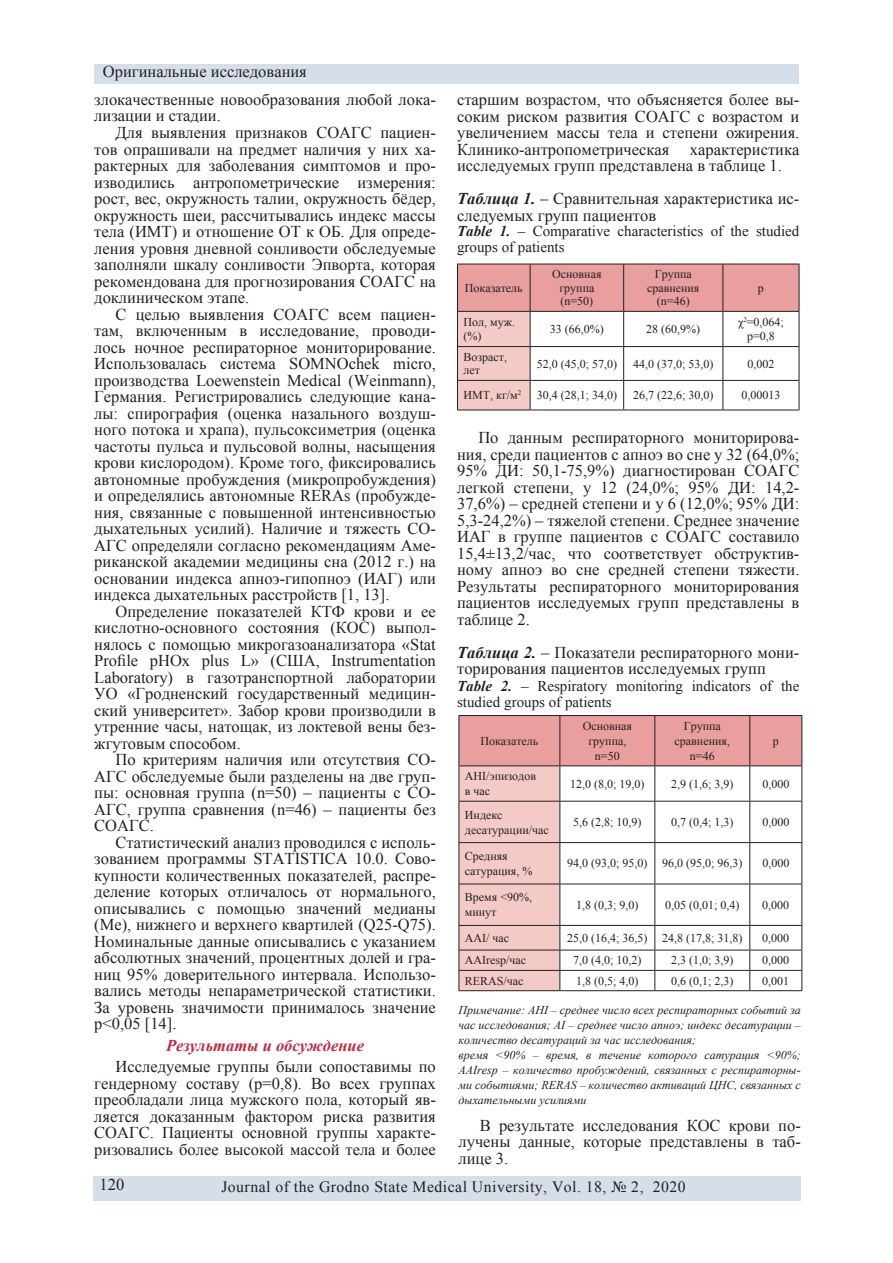
<style>
.page{position:relative;width:893px;height:1263px;background:#fff}
.page>*{position:absolute;margin:0;border:0;box-sizing:border-box;transform-origin:0 0}
.t1{font:16.5px/16.5px "Times New Roman";color:#231f20;text-align:justify}
.t2{font:italic 700 16.5px "Times New Roman";color:#c02a43}
.t3{font:15.75px "Times New Roman";letter-spacing:.03em;color:#231f20}
.t4{font:15px/16.5px "Times New Roman";color:#231f20}
.t5{font:12px/15px "Times New Roman";color:#231f20}
.t6{font:italic 12px/15px "Times New Roman";color:#231f20}
.s1{font-weight:700;font-style:italic}
</style>
<div class="page">
<div style="left:94px;top:1176px;width:707px;height:25px;background:#d5dee9"></div>
<div style="left:94px;top:65px;width:705px;height:19px;background:#d5dee9"></div>
<svg style="left:457px;top:264px;width:343px;height:146px"></svg>
<hr style="left:457px;top:410px;width:73px;height:1px;background:#231f20">
<hr style="left:530px;top:410px;width:94px;height:1px;background:#231f20">
<hr style="left:624px;top:410px;width:99px;height:1px;background:#231f20">
<hr style="left:723px;top:410px;width:76px;height:1px;background:#231f20">
<svg style="left:459px;top:715px;width:343px;height:275px"></svg>
<hr style="left:459px;top:970px;width:101px;height:1px;background:#231f20">
<hr style="left:560px;top:970px;width:95px;height:1px;background:#231f20">
<hr style="left:655px;top:970px;width:95px;height:1px;background:#231f20">
<hr style="left:750px;top:970px;width:52px;height:1px;background:#231f20">
<hr style="left:459px;top:990px;width:101px;height:1px;background:#231f20">
<hr style="left:560px;top:990px;width:95px;height:1px;background:#231f20">
<hr style="left:655px;top:990px;width:95px;height:1px;background:#231f20">
<hr style="left:750px;top:990px;width:52px;height:1px;background:#231f20">
<p class="t1" style="left:103px;top:63px;width:205px">Оригинальные исследования</p>
<p class="t1" style="left:94px;top:91px;width:343px">злокачественные новообразования любой лока&shy;лизации и стадии.</p>
<p class="t1" style="left:94px;top:124px;width:343px;text-indent:21px">Для выявления признаков СОАГС пациен&shy;тов опрашивали на предмет наличия у них ха&shy;рактерных для заболевания симптомов и про&shy;изводились антропометрические измерения: рост, вес, окружность талии, окружность бёдер, окружность шеи, рассчитывались индекс массы тела (ИМТ) и отношение ОТ к ОБ. Для опреде&shy;ления уровня дневной сонливости обследуемые заполняли шкалу сонливости Эпворта, которая рекомендована для прогнозирования СОАГС на доклиническом этапе.</p>
<p class="t1" style="left:94px;top:305px;width:343px;text-indent:21px">С целью выявления СОАГС всем пациен&shy;там, включенным в исследование, проводи&shy;лось ночное респираторное мониторирование.<br>Использовалась система SOMNOchek micro, производства Loewenstein Medical (Weinmann), Германия. Регистрировались следующие кана&shy;лы: спирография (оценка назального воздуш&shy;ного потока и храпа), пульсоксиметрия (оценка частоты пульса и пульсовой волны, насыщения крови кислородом). Кроме того, фиксировались автономные пробуждения (микропробуждения) и определялись автономные RERAs (пробужде&shy;ния, связанные с повышенной интенсивностью дыхательных усилий). Наличие и тяжесть СО-АГС определяли согласно рекомендациям Аме&shy;риканской академии медицины сна (2012 г.) на основании индекса апноэ-гипопноэ (ИАГ) или индекса дыхательных расстройств [1, 13].</p>
<p class="t1" style="left:94px;top:602px;width:343px;text-indent:21px">Определение показателей КТФ крови и ее кислотно-основного состояния (КОС) выпол&shy;нялось с помощью микрогазоанализатора «Stat Profilе pHOx plus L» (США, Instrumentation Laboratory) в газотранспортной лаборатории УО «Гродненский государственный медицин&shy;ский университет». Забор крови производили в утренние часы, натощак, из локтевой вены без&shy;жгутовым способом.</p>
<p class="t1" style="left:94px;top:751px;width:343px;text-indent:21px">По критериям наличия или отсутствия СО-АГС обследуемые были разделены на две груп&shy;пы: основная группа (n=50) – пациенты с СО-АГС, группа сравнения (n=46) – пациенты без СОАГС.</p>
<p class="t1" style="left:94px;top:833px;width:343px;text-indent:21px">Статистический анализ проводился с исполь&shy;зованием программы STATISTICA 10.0. Сово&shy;купности количественных показателей, распре&shy;деление которых отличалось от нормального, описывались с помощью значений медианы (Me), нижнего и верхнего квартилей (Q25-Q75).<br>Номинальные данные описывались с указанием абсолютных значений, процентных долей и гра&shy;ниц 95% доверительного интервала. Использо&shy;вались методы непараметрической статистики.<br>За уровень значимости принималось значение р&lt;0,05 [14].</p>
<p class="t2" style="left:166px;top:1034px;width:199px">Результаты и обсуждение</p>
<p class="t1" style="left:94px;top:1058px;width:343px;text-indent:21px">Исследуемые группы были сопоставимы по гендерному составу (р=0,8). Во всех группах преобладали лица мужского пола, который яв&shy;ляется доказанным фактором риска развития СОАГС. Пациенты основной группы характе&shy;ризовались более высокой массой тела и более</p>
<p class="t1" style="left:457px;top:91px;width:344px">старшим возрастом, что объясняется более вы&shy;соким риском развития СОАГС с возрастом и увеличением массы тела и степени ожирения.<br>Клинико-антропометрическая характеристика исследуемых групп представлена в таблице 1.</p>
<p class="t1" style="left:457px;top:190px;width:344px"><span class="s1">Таблица 1.</span> – Сравнительная характеристика ис&shy;следуемых групп пациентов</p>
<p class="t4" style="left:457px;top:222px;width:344px"><span class="s1">Table 1.</span> – Comparative characteristics of the studied groups of patients</p>
<p class="t5" style="left:465px;top:280px;width:59px">Показатель</p>
<p class="t5" style="left:552px;top:267px;width:51px;line-height:13.5px;text-align:center">Основная группа (n=50)</p>
<p class="t5" style="left:647px;top:267px;width:54px;line-height:13.5px;text-align:center">Группа сравнения (n=46)</p>
<p class="t5" style="left:758px;top:280px;width:7px">р</p>
<p class="t5" style="left:463px;top:315px;width:53px;line-height:13.5px">Пол, муж. (%)</p>
<p class="t5" style="left:550px;top:321px;width:55px">33 (66,0%)</p>
<p class="t5" style="left:646px;top:321px;width:55px">28 (60,9%)</p>
<p class="t5" style="left:738px;top:315px;width:47px;line-height:13.5px;text-align:center">χ<sup>2</sup>=0,064; р=0,8</p>
<p class="t5" style="left:463px;top:350px;width:45px;line-height:13.5px">Возраст, лет</p>
<p class="t5" style="left:537px;top:356px;width:82px">52,0 (45,0; 57,0)</p>
<p class="t5" style="left:633px;top:356px;width:82px">44,0 (37,0; 53,0)</p>
<p class="t5" style="left:747px;top:356px;width:28px">0,002</p>
<p class="t5" style="left:463px;top:388px;width:59px">ИМТ, кг/м<sup>2</sup></p>
<p class="t5" style="left:537px;top:388px;width:82px">30,4 (28,1; 34,0)</p>
<p class="t5" style="left:633px;top:388px;width:82px">26,7 (22,6; 30,0)</p>
<p class="t5" style="left:741px;top:388px;width:41px">0,00013</p>
<p class="t1" style="left:457px;top:429px;width:344px;text-indent:21px">По данным респираторного мониторирова&shy;ния, среди пациентов с апноэ во сне у 32 (64,0%; 95% ДИ: 50,1-75,9%) диагностирован СОАГС легкой степени, у 12 (24,0%; 95% ДИ: 14,2- 37,6%) – средней степени и у 6 (12,0%; 95% ДИ:<br>5,3-24,2%) – тяжелой степени. Среднее значение ИАГ в группе пациентов с СОАГС составило 15,4±13,2/час, что соответствует обструктив&shy;ному апноэ во сне средней степени тяжести.<br>Результаты респираторного мониторирования пациентов исследуемых групп представлены в таблице 2.</p>
<p class="t1" style="left:457px;top:643px;width:344px"><span class="s1">Таблица 2.</span> – Показатели респираторного мони&shy;торирования пациентов исследуемых групп</p>
<p class="t4" style="left:457px;top:677px;width:344px"><span class="s1">Table 2.</span> – Respiratory monitoring indicators of the studied groups of patients</p>
<p class="t5" style="left:480px;top:733px;width:59px">Показатель</p>
<p class="t5" style="left:583px;top:718px;width:51px;text-align:center">Основная группа, n=50</p>
<p class="t5" style="left:675px;top:718px;width:57px;text-align:center">Группа сравнения, n=46</p>
<p class="t5" style="left:773px;top:733px;width:7px">р</p>
<p class="t5" style="left:465px;top:768px;width:73px">AHI/эпизодов в час</p>
<p class="t5" style="left:570px;top:776px;width:76px">12,0 (8,0; 19,0)</p>
<p class="t5" style="left:671px;top:776px;width:64px">2,9 (1,6; 3,9)</p>
<p class="t5" style="left:762px;top:776px;width:28px">0,000</p>
<p class="t5" style="left:465px;top:807px;width:85px">Индекс десатурации/час</p>
<p class="t5" style="left:573px;top:814px;width:70px">5,6 (2,8; 10,9)</p>
<p class="t5" style="left:671px;top:814px;width:64px">0,7 (0,4; 1,3)</p>
<p class="t5" style="left:762px;top:814px;width:29px">0,000</p>
<p class="t5" style="left:465px;top:848px;width:69px">Средняя сатурация, %</p>
<p class="t5" style="left:567px;top:856px;width:177px">94,0 (93,0; 95,0) 96,0 (95,0; 96,3)</p>
<p class="t5" style="left:762px;top:856px;width:28px">0,000</p>
<p class="t5" style="left:465px;top:890px;width:69px">Время &lt;90%, минут</p>
<p class="t5" style="left:576px;top:897px;width:64px">1,8 (0,3; 9,0)</p>
<p class="t5" style="left:665px;top:897px;width:76px">0,05 (0,01; 0,4)</p>
<p class="t5" style="left:762px;top:897px;width:29px">0,000</p>
<p class="t5" style="left:465px;top:930px;width:46px">AAI/ час</p>
<p class="t5" style="left:567px;top:930px;width:177px">25,0 (16,4; 36,5) 24,8 (17,8; 31,8)</p>
<p class="t5" style="left:762px;top:930px;width:28px">0,000</p>
<p class="t5" style="left:465px;top:953px;width:63px">AAIresp/час</p>
<p class="t5" style="left:573px;top:953px;width:70px">7,0 (4,0; 10,2)</p>
<p class="t5" style="left:671px;top:953px;width:64px">2,3 (1,0; 3,9)</p>
<p class="t5" style="left:762px;top:953px;width:29px">0,000</p>
<p class="t5" style="left:465px;top:973px;width:60px">RERAS/час</p>
<p class="t5" style="left:576px;top:973px;width:64px">1,8 (0,5; 4,0)</p>
<p class="t5" style="left:671px;top:973px;width:64px">0,6 (0,1; 2,3)</p>
<p class="t5" style="left:762px;top:973px;width:28px">0,001</p>
<p class="t6" style="left:458px;top:1002px;width:344px">Примечание: AHI – среднее число всех респираторных событий за час исследования; AI – среднее число апноэ; индекс десатурации – количество десатураций за час исследования;<br>время &lt;90% – время, в течение которого сатурация &lt;90%; AAIresp – количество пробуждений, связанных с респираторны&shy;ми событиями; RERAS – количество активаций ЦНС, связанных с дыхательными усилиями</p>
<p class="t1" style="left:459px;top:1117px;width:344px;text-indent:21px">В результате исследования КОС крови по&shy;лучены данные, которые представлены в таб&shy;лице 3.</p>
<p class="t1" style="left:100px;top:1176px;width:26px">120</p>
<p class="t3" style="left:221px;top:1176px;width:466px">Journal of the Grodno State Medical University, Vol. 18, № 2, 2020</p>
</div>
